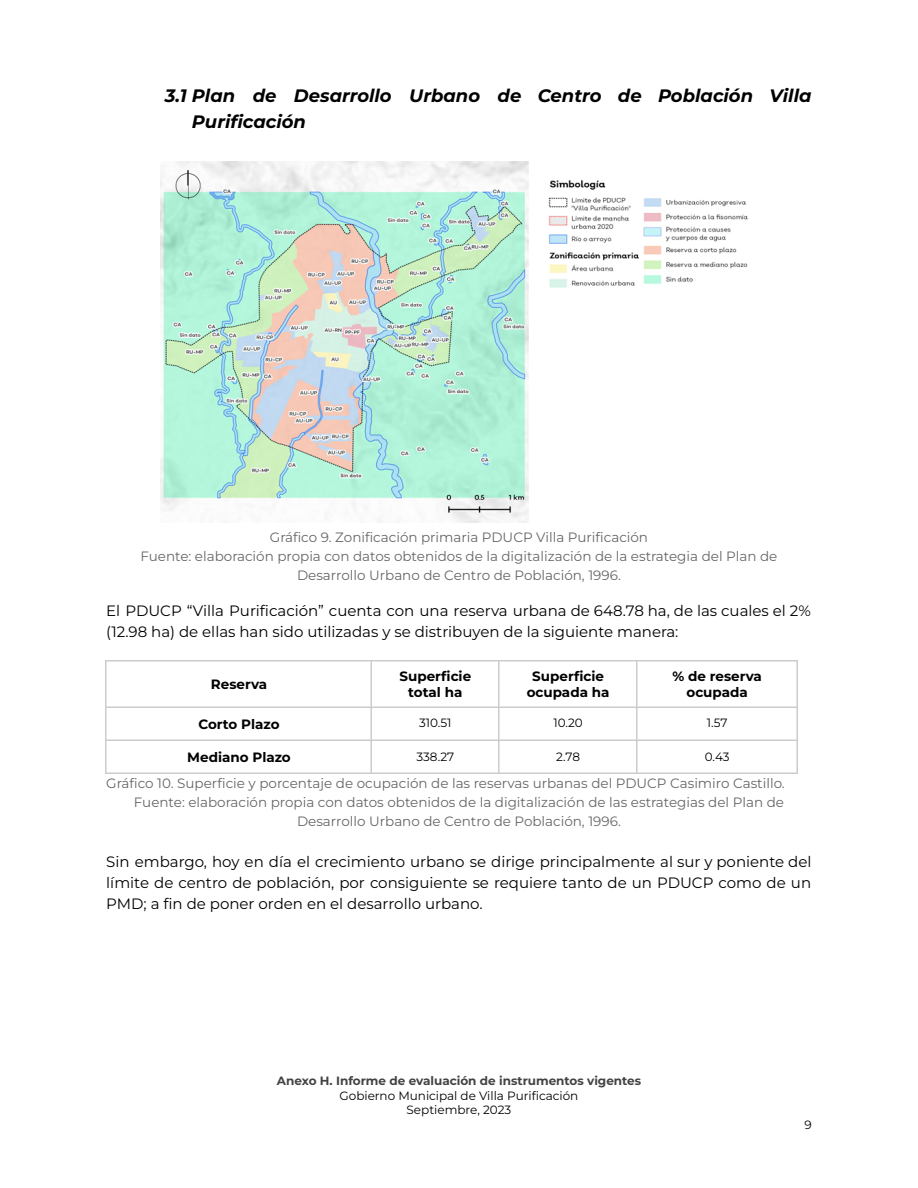
<style>
.page{position:relative;width:918px;height:1188px;background:#fff}
.page>*{position:absolute;margin:0;border:0;box-sizing:border-box;transform-origin:0 0}
.t1{font:italic 700 18px/25.2px "Montserrat";color:#000}
.t2{font:15px/21px "Montserrat";color:#000}
.t3{font:13.5px/18.9px "Montserrat";color:#666;text-align:center}
.t4{font:700 13.5px/16.5px "Montserrat";color:#000;text-align:center}
.t5{font:12px/14.7px "Montserrat";color:#000;text-align:center}
.t6{font:700 12px "Montserrat";color:#434343}
</style>
<div class="page">
<hr style="left:105px;top:660px;width:2px;height:114px;background:#ccc">
<hr style="left:370px;top:660px;width:2px;height:114px;background:#ccc">
<hr style="left:498px;top:660px;width:2px;height:114px;background:#ccc">
<hr style="left:636px;top:660px;width:2px;height:114px;background:#ccc">
<hr style="left:796px;top:660px;width:2px;height:114px;background:#ccc">
<hr style="left:105px;top:660px;width:693px;height:1px;background:#ccc">
<hr style="left:105px;top:706px;width:693px;height:2px;background:#ccc">
<hr style="left:105px;top:739px;width:693px;height:2px;background:#ccc">
<hr style="left:105px;top:772px;width:693px;height:2px;background:#ccc">
<img style="left:161px;top:162px;width:587px;height:361px">
<h1 class="t1" style="left:192px;top:83px;width:621px;text-indent:-27px">3.1 Plan de Desarrollo Urbano de Centro de Población Villa<br>Purificación</h1>
<p class="t3" style="left:141px;top:528px;width:638px">Gráfico 9. Zonificación primaria PDUCP Villa Purificación<br>Fuente: elaboración propia con datos obtenidos de la digitalización de la estrategia del Plan de<br>Desarrollo Urbano de Centro de Población, 1996.</p>
<p class="t2" style="left:106px;top:600px;width:706px">El PDUCP “Villa Purificación” cuenta con una reserva urbana de 648.78 ha, de las cuales el 2% (12.98 ha) de ellas han sido utilizadas y se distribuyen de la siguiente manera:</p>
<p class="t4" style="left:211px;top:676px;width:58px">Reserva</p>
<p class="t4" style="left:400px;top:668px;width:73px">Superficie total ha</p>
<p class="t4" style="left:527px;top:668px;width:84px">Superficie ocupada ha</p>
<p class="t4" style="left:672px;top:668px;width:91px">% de reserva ocupada</p>
<p class="t4" style="left:198px;top:716px;width:83px">Corto Plazo</p>
<p class="t5" style="left:419px;top:715px;width:34px">310.51</p>
<p class="t5" style="left:553px;top:715px;width:31px">10.20</p>
<p class="t5" style="left:707px;top:715px;width:22px">1.57</p>
<p class="t4" style="left:187px;top:749px;width:105px">Mediano Plazo</p>
<p class="t5" style="left:416px;top:749px;width:39px">338.27</p>
<p class="t5" style="left:556px;top:749px;width:25px">2.78</p>
<p class="t5" style="left:705px;top:749px;width:26px">0.43</p>
<p class="t3" style="left:106px;top:774px;width:680px">Gráfico 10. Superficie y porcentaje de ocupación de las reservas urbanas del PDUCP Casimiro Castillo.</p>
<p class="t3" style="left:134px;top:793px;width:652px">Fuente: elaboración propia con datos obtenidos de la digitalización de las estrategias del Plan de</p>
<p class="t3" style="left:297px;top:812px;width:325px">Desarrollo Urbano de Centro de Población, 1996.</p>
<p class="t2" style="left:106px;top:851px;width:707px;text-align:justify">Sin embargo, hoy en día el crecimiento urbano se dirige principalmente al sur y poniente del límite de centro de población, por consiguiente se requiere tanto de un PDUCP como de un PMD; a fi n de poner orden en el desarrollo urbano.</p>
<p class="t6" style="left:277px;top:1073px;width:366px">Anexo H. Informe de evaluación de instrumentos vigentes</p>
<p class="t5" style="left:340px;top:1088px;width:240px">Gobierno Municipal de Villa Purificación<br>Septiembre, 2023</p>
<p class="t5" style="left:804px;top:1117px;width:9px">9</p>
</div>
